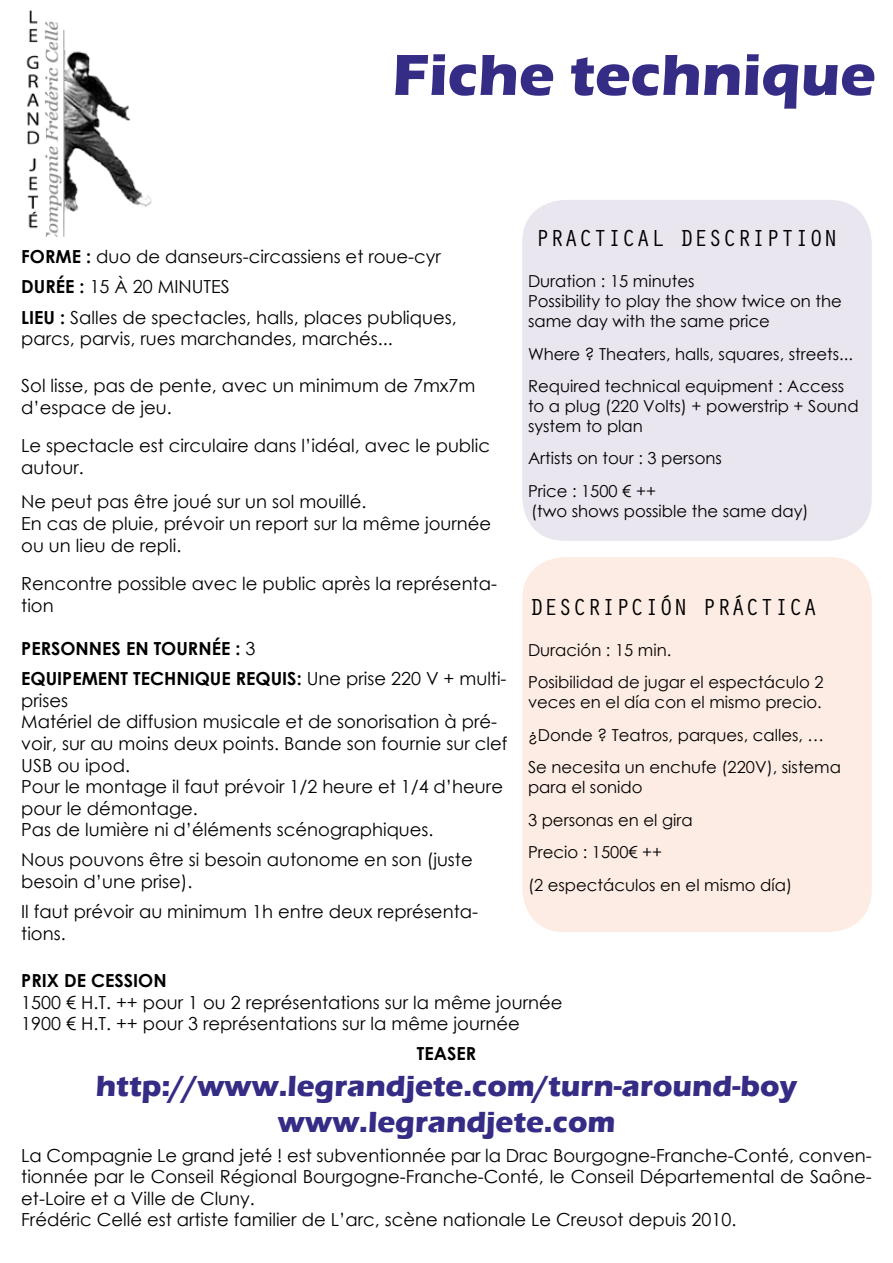
<style>
.page{position:relative;width:893px;height:1263px;background:#fff}
.page>*{position:absolute;margin:0;border:0;box-sizing:border-box;transform-origin:0 0}
.t1{font:700 60px "Eras ITC";color:#352c85}
.t2{font:700 30px/36px "Eras ITC";color:#352c85;text-align:center}
.t3{font:24px "Orator Std";color:#000}
.t4{font:18px/21.6px "Century Gothic";color:#000}
.t5{font:700 18px/30.2px "Century Gothic";color:#000}
.t6{font:16.5px/32.5px "Century Gothic";color:#000}
.s1{font-weight:700}
.s2{font-weight:400}
</style>
<div class="page">
<img style="left:26px;top:10px;width:126px;height:226px">
<div style="left:522px;top:200px;width:350px;height:341px;background:#e9e6f0;border-radius:43px"></div>
<div style="left:522px;top:557px;width:350px;height:375px;background:#fdece4;border-radius:43px"></div>
<h1 class="t1" style="left:392px;top:40px;width:485px">Fiche technique</h1>
<h3 class="t3" style="left:535px;top:221px;width:304px">PRACTICAL DESCRIPTION</h3>
<p class="t6" style="left:528px;top:271px;width:315px;line-height:19.8px">Duration : 15 minutes<br>Possibility to play the show twice on the same day with the same price</p>
<p class="t6" style="left:528px;top:337px;width:326px">Where ? Theaters, halls, squares, streets...<br>Required technical equipment : Access</p>
<p class="t6" style="left:528px;top:396px;width:332px;line-height:19.8px">to a plug (220 Volts) + powerstrip + Sound system to plan</p>
<p class="t6" style="left:528px;top:442px;width:195px">Artists on tour : 3 persons<br>Price : 1500 € ++</p>
<p class="t6" style="left:531px;top:494px;width:279px">(two shows possible the same day)</p>
<p class="t4" style="left:21px;top:241px;width:437px;line-height:30.2px"><span class="s1">FORME :</span> duo de danseurs-circassiens et roue-cyr<br><span class="s1">DURÉE :</span> 15 à 20 minutes<br><span class="s1">LIEU :</span> Salles de spectacles, halls, places publiques,</p>
<p class="t4" style="left:21px;top:328px;width:373px">parcs, parvis, rues marchandes, marchés...</p>
<p class="t4" style="left:21px;top:375px;width:456px">Sol lisse, pas de pente, avec un minimum de 7mx7m d’espace de jeu.</p>
<p class="t4" style="left:21px;top:435px;width:470px">Le spectacle est circulaire dans l’idéal, avec le public autour.</p>
<p class="t4" style="left:21px;top:491px;width:471px">Ne peut pas être joué sur un sol mouillé.<br>En cas de pluie, prévoir un report sur la même journée ou un lieu de repli.</p>
<p class="t4" style="left:21px;top:573px;width:477px">Rencontre possible avec le public après la représenta&shy;tion</p>
<p class="t5" style="left:21px;top:633px;width:236px">PERSONNES EN TOURNÉE : <span class="s2">3<br></span>EQUIPEMENT</p>
<h3 class="t3" style="left:529px;top:589px;width:29px">DESCRIPCI</h3>
<h3 class="t3" style="left:659px;top:589px;width:101px">ÓN PRÁCTICA</h3>
<p class="t6" style="left:528px;top:633px;width:297px">Duración : 15 min.<br>Posibilidad de jugar el espectáculo 2</p>
<p class="t6" style="left:528px;top:685px;width:315px">veces en el día con el mismo precio. ¿Donde ? Teatros, parques, calles, …<br>Se necesita un enchufe (220V), sistema</p>
<p class="t6" style="left:528px;top:770px;width:266px">para el sonido<br>3 personas en el gira<br>Precio : 1500€ ++<br>(2 espectáculos en el mismo día)</p>
<p class="t4" style="left:133px;top:668px;width:375px"><span class="s1">TECHNIQUE REQUIS:</span> Une prise 220 V + multi-</p>
<p class="t4" style="left:21px;top:689px;width:488px">prises<br>Matériel de diffusion musicale et de sonorisation à pré&shy;voir, sur au moins deux points. Bande son fournie sur clef USB ou ipod.<br>Pour le montage il faut prévoir 1/2 heure et 1/4 d’heure pour le démontage.<br>Pas de lumière ni d’éléments scénographiques.</p>
<p class="t4" style="left:21px;top:849px;width:453px">Nous pouvons être si besoin autonome en son (juste besoin d’une prise).</p>
<p class="t4" style="left:21px;top:900px;width:458px">Il faut prévoir au minimum 1h entre deux représenta&shy;tions.</p>
<p class="t5" style="left:21px;top:964px;width:124px">PRIX DE CESSION</p>
<p class="t4" style="left:21px;top:991px;width:543px">1500 € H.T. ++ pour 1 ou 2 représentations sur la même journée<br>1900 € H.T. ++ pour 3 représentations sur la même journée</p>
<p class="t5" style="left:417px;top:1037px;width:50px">TEASER</p>
<h2 class="t2" style="left:96px;top:1068px;width:703px">http://www.legrandjete.com/turn-around-boy www.legrandjete.com</h2>
<p class="t4" style="left:21px;top:1144px;width:852px">La Compagnie Le grand jeté ! est subventionnée par la Drac Bourgogne-Franche-Conté, conven&shy;tionnée par le Conseil Régional Bourgogne-Franche-Conté, le Conseil Départemental de Saône&shy;et-Loire et a Ville de Cluny.<br>Frédéric Cellé est artiste familier de L’arc, scène nationale Le Creusot depuis 2010.</p>
</div>
